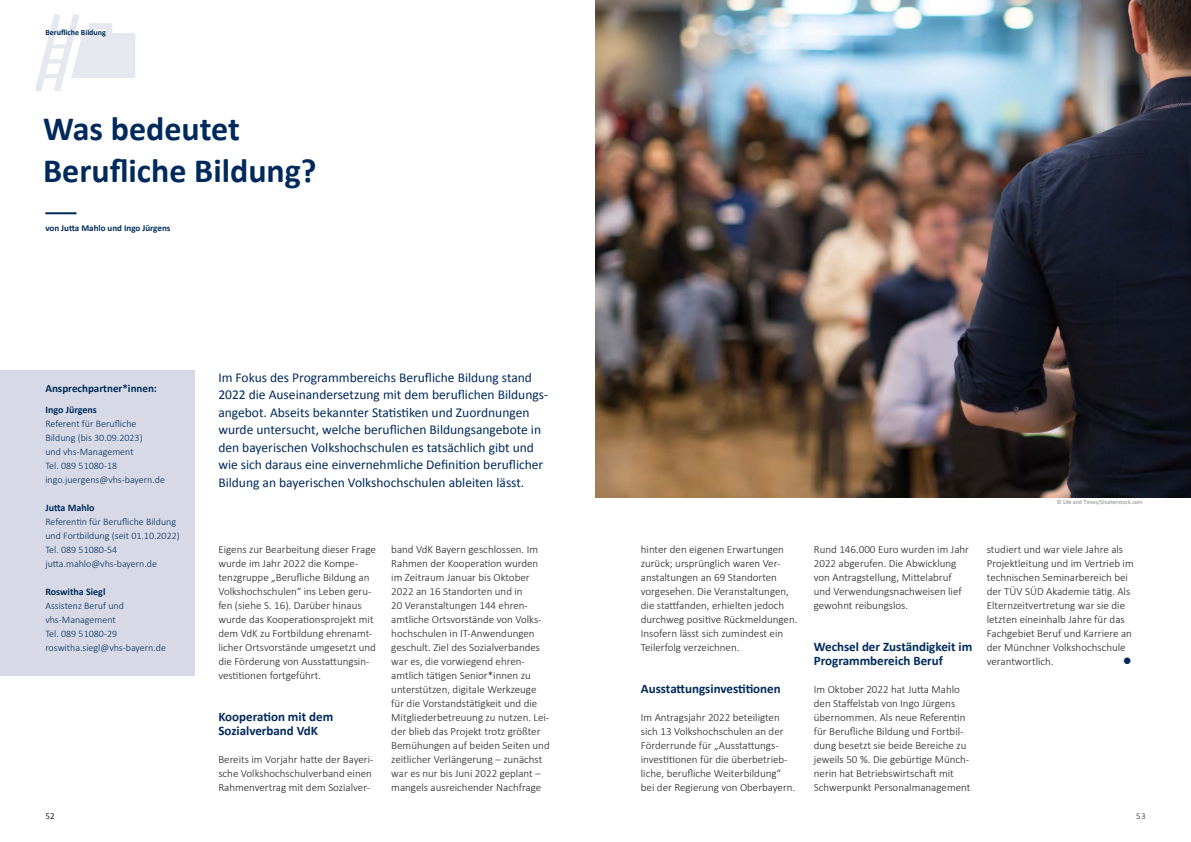
<style>
.page{position:relative;width:1191px;height:842px;background:#fff}
.page>*{position:absolute;margin:0;border:0;box-sizing:border-box;transform-origin:0 0}
.t1{font:700 34px/42px "Calibri";color:#002a5c}
.t2{font:700 15px "Calibri";color:#002a5c}
.t3{font:13.5px/17.5px "Calibri";color:#002a5c}
.t4{font:700 13px/14px "Calibri";color:#002a5c}
.t5{font:300 11px/14px "Calibri";color:#231f20}
.t6{font:700 11px "Calibri";color:#002a5c}
.t7{font:300 10px/14px "Calibri";color:#002a5c}
.t8{font:700 10px "Calibri";color:#002a5c}
.t9{font:700 9px "Calibri";color:#002a5c}
.t10{font:9px "Calibri";color:#231f20}
.t11{font:300 9px "Calibri";color:#231f20}
.t12{font:700 8px "Calibri";color:#002a5c}
.t13{font:6px "Calibri";color:#808285}
</style>
<div class="page">
<img style="left:595px;top:0;width:596px;height:497px">
<hr style="left:45px;top:212px;width:32px;height:2px;background:#002a5c">
<div style="left:0;top:370px;width:195px;height:306px;background:#d7dae6"></div>
<svg style="left:35px;top:14px;width:100px;height:78px"></svg>
<p class="t12" style="left:45px;top:27px;width:62px">Berufliche Bildung</p>
<h1 class="t1" style="left:43px;top:108px;width:275px">Was bedeutet<br>Berufliche Bildung?</h1>
<p class="t9" style="left:45px;top:222px;width:127px">von Jutta Mahlo und Ingo Jürgens</p>
<p class="t6" style="left:45px;top:381px;width:113px">Ansprechpartner*innen:</p>
<p class="t8" style="left:45px;top:403px;width:53px">Ingo Jürgens</p>
<p class="t7" style="left:45px;top:416px;width:121px">Referent für Berufliche<br>Bildung (bis 30.09.2023)<br>und vhs-Management<br>Tel. 089 51080-18 ingo.juergens@vhs-bayern.de</p>
<p class="t8" style="left:45px;top:501px;width:51px">Jutta Mahlo</p>
<p class="t7" style="left:45px;top:514px;width:136px">Referentin für Berufliche Bildung und Fortbildung (seit 01.10.2022)<br>Tel. 089 51080-54 jutta.mahlo@vhs-bayern.de</p>
<p class="t8" style="left:45px;top:585px;width:62px">Roswitha Siegl</p>
<p class="t7" style="left:45px;top:598px;width:122px">Assistenz Beruf und vhs-Management<br>Tel. 089 51080-29 roswitha.siegl@vhs-bayern.de</p>
<p class="t3" style="left:218px;top:368px;width:330px">Im Fokus des Programmbereichs Berufliche Bildung stand 2022 die Auseinandersetzung mit dem beruflichen Bildungs&shy;angebot. Abseits bekannter Statistiken und Zuordnungen wurde untersucht, welche beruflichen Bildungsangebote in den bayerischen Volkshochschulen es tatsächlich gibt und wie sich daraus eine einvernehmliche Definition beruflicher Bildung an bayerischen Volkshochschulen ableiten lässt.</p>
<p class="t5" style="left:218px;top:542px;width:159px">Eigens zur Bearbeitung dieser Frage wurde im Jahr 2022 die Kompe&shy;tenzgruppe „Berufliche Bildung an Volkshochschulen“ ins Leben geru&shy;fen (siehe S. 16). Darüber hinaus wurde das Kooperationsprojekt mit dem VdK zu Fortbildung ehrenamt&shy;licher Ortsvorstände umgesetzt und die Förderung von Ausstattungsin&shy;vestitionen fortgeführt.</p>
<p class="t4" style="left:218px;top:710px;width:116px">Kooperation mit dem<br>Sozialverband VdK</p>
<p class="t5" style="left:218px;top:752px;width:157px">Bereits im Vorjahr hatte der Bayeri&shy;sche Volkshochschulverband einen<br>Rahmenvertrag mit dem Sozialver-</p>
<p class="t5" style="left:391px;top:542px;width:160px">band VdK Bayern geschlossen. Im Rahmen der Kooperation wurden im Zeitraum Januar bis Oktober 2022 an 16 Standorten und in<br>20 Veranstaltungen 144 ehren&shy;amtliche Ortsvorstände von Volks&shy;hochschulen in IT-Anwendungen geschult. Ziel des Sozialverbandes war es, die vorwiegend ehren&shy;amtlich tätigen Senior*innen zu unterstützen, digitale Werkzeuge für die Vorstandstätigkeit und die Mitgliederbetreuung zu nutzen. Lei&shy;der blieb das Projekt trotz größter Bemühungen auf beiden Seiten und zeitlicher Verlängerung – zunächst war es nur bis Juni 2022 geplant – mangels ausreichender Nachfrage</p>
<p class="t5" style="left:641px;top:542px;width:158px">hinter den eigenen Erwartungen zurück; ursprünglich waren Ver&shy;anstaltungen an 69 Standorten vorgesehen. Die Veranstaltungen, die stattfanden, erhielten jedoch durchweg positive Rückmeldungen.<br>Insofern lässt sich zumindest ein<br>Teilerfolg verzeichnen.</p>
<p class="t4" style="left:641px;top:682px;width:141px">Ausstattungsinvestitionen</p>
<p class="t5" style="left:641px;top:710px;width:156px">Im Antragsjahr 2022 beteiligten sich 13 Volkshochschulen an der Förderrunde für „Ausstattungs&shy;investitionen für die überbetrieb&shy;liche, berufliche Weiterbildung“ bei der Regierung von Oberbayern.</p>
<p class="t13" style="left:1056px;top:499px;width:88px">© Life and Times/Shutterstock.com</p>
<p class="t5" style="left:814px;top:542px;width:157px">Rund 146.000 Euro wurden im Jahr<br>2022 abgerufen. Die Abwicklung von Antragstellung, Mittelabruf und Verwendungsnachweisen lief gewohnt reibungslos.</p>
<p class="t4" style="left:814px;top:640px;width:160px">Wechsel der Zuständigkeit im<br>Programmbereich Beruf</p>
<p class="t5" style="left:814px;top:682px;width:158px">Im Oktober 2022 hat Jutta Mahlo den Staffelstab von Ingo Jürgens übernommen. Als neue Referentin für Berufliche Bildung und Fortbil&shy;dung besetzt sie beide Bereiche zu jeweils 50 %. Die gebürtige Münch&shy;nerin hat Betriebswirtschaft mit Schwerpunkt Personalmanagement</p>
<p class="t5" style="left:986px;top:542px;width:148px">studiert und war viele Jahre als<br>Projektleitung und im Vertrieb im technischen Seminarbereich bei der TÜV SÜD Akademie tätig. Als<br>Elternzeitvertretung war sie die letzten eineinhalb Jahre für das<br>Fachgebiet Beruf und Karriere an der Münchner Volkshochschule verantwortlich.</p>
<h2 class="t2" style="left:1122px;top:650px;width:11px">●</h2>
<p class="t10" style="left:45px;top:810px;width:11px">52</p>
<p class="t11" style="left:1136px;top:810px;width:11px">53</p>
</div>
